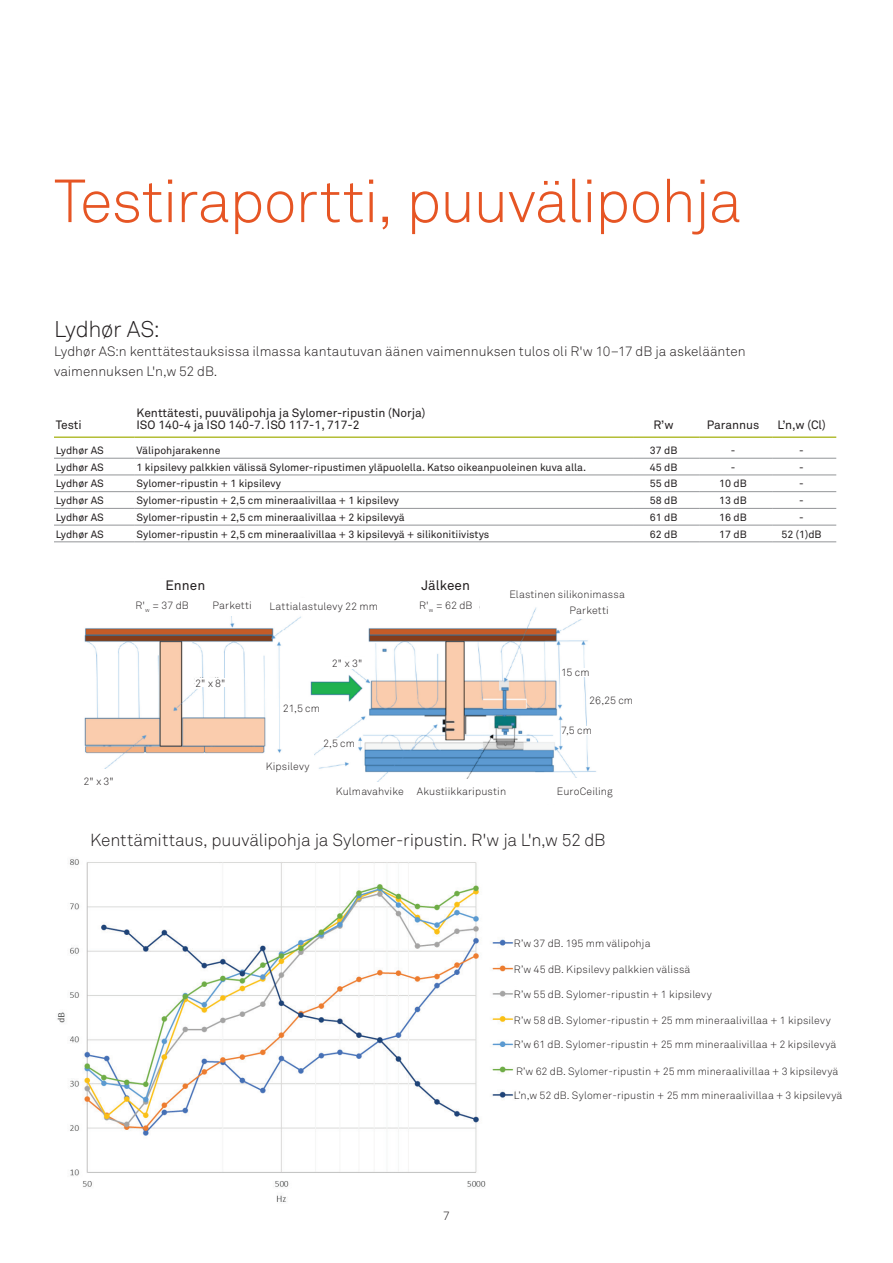
<style>
.page{position:relative;width:893px;height:1263px;background:#fff}
.page>*{position:absolute;margin:0;border:0;box-sizing:border-box;transform-origin:0 0}
.t1{font:60px "Akkurat Light Pro";letter-spacing:-.025em;color:#e65524}
.t2{font:22.5px "Akkurat Light Pro";letter-spacing:-.01em;color:#231f20}
.t3{font:17.25px "Akkurat Light Pro";letter-spacing:-.01em;color:#231f20}
.t4{font:13.5px/19.5px "Akkurat Light Pro";color:#231f20}
.t5{font:13.5px "Akkurat Std";letter-spacing:.005em;color:#231f20}
.t6{font:12px/12px "Akkurat Std";color:#231f20}
.t7{font:12px "Akkurat Light Pro";color:#231f20}
.t8{font:10.5px/16px "Akkurat Light Pro";letter-spacing:.01em;color:#231f20}
.t9{font:10.5px "Akkurat Std";color:#231f20}
</style>
<div class="page">
<hr style="left:135px;top:458px;width:499px;height:1px;background:#939598">
<hr style="left:634px;top:458px;width:65px;height:1px;background:#939598">
<hr style="left:699px;top:458px;width:74px;height:1px;background:#939598">
<hr style="left:773px;top:458px;width:63px;height:1px;background:#939598">
<hr style="left:135px;top:475px;width:499px;height:1px;background:#939598">
<hr style="left:634px;top:475px;width:65px;height:1px;background:#939598">
<hr style="left:699px;top:475px;width:74px;height:1px;background:#939598">
<hr style="left:773px;top:475px;width:63px;height:1px;background:#939598">
<hr style="left:135px;top:491px;width:499px;height:1px;background:#939598">
<hr style="left:634px;top:491px;width:65px;height:1px;background:#939598">
<hr style="left:699px;top:491px;width:74px;height:1px;background:#939598">
<hr style="left:773px;top:491px;width:63px;height:1px;background:#939598">
<hr style="left:135px;top:508px;width:499px;height:1px;background:#939598">
<hr style="left:634px;top:508px;width:65px;height:1px;background:#939598">
<hr style="left:699px;top:508px;width:74px;height:1px;background:#939598">
<hr style="left:773px;top:508px;width:63px;height:1px;background:#939598">
<hr style="left:135px;top:525px;width:499px;height:1px;background:#939598">
<hr style="left:634px;top:525px;width:65px;height:1px;background:#939598">
<hr style="left:699px;top:525px;width:74px;height:1px;background:#939598">
<hr style="left:773px;top:525px;width:63px;height:1px;background:#939598">
<hr style="left:135px;top:542px;width:499px;height:1px;background:#939598">
<hr style="left:634px;top:542px;width:65px;height:1px;background:#939598">
<hr style="left:699px;top:542px;width:74px;height:1px;background:#939598">
<hr style="left:773px;top:542px;width:63px;height:1px;background:#939598">
<hr style="left:54px;top:475px;width:81px;height:1px;background:#939598">
<hr style="left:54px;top:491px;width:81px;height:1px;background:#939598">
<hr style="left:54px;top:508px;width:81px;height:1px;background:#939598">
<hr style="left:54px;top:525px;width:81px;height:1px;background:#939598">
<hr style="left:54px;top:542px;width:81px;height:1px;background:#939598">
<hr style="left:54px;top:458px;width:81px;height:1px;background:#939598">
<hr style="left:54px;top:436px;width:81px;height:2px;background:#b3bd35">
<hr style="left:135px;top:436px;width:499px;height:2px;background:#b3bd35">
<hr style="left:634px;top:436px;width:65px;height:2px;background:#b3bd35">
<hr style="left:699px;top:436px;width:74px;height:2px;background:#b3bd35">
<hr style="left:773px;top:436px;width:63px;height:2px;background:#b3bd35">
<img style="left:57px;top:859px;width:459px;height:343px">
<img style="left:84px;top:606px;width:515px;height:176px">
<div style="left:129px;top:593px;width:67px;height:22px;background:#fff"></div>
<div style="left:199px;top:593px;width:67px;height:22px;background:#fff"></div>
<div style="left:269px;top:598px;width:109px;height:15px;background:#fff"></div>
<div style="left:56px;top:770px;width:85px;height:22px;background:#fff"></div>
<div style="left:195px;top:678px;width:31px;height:8px;background:#fff"></div>
<div style="left:328px;top:657px;width:38px;height:11px;background:#fff"></div>
<div style="left:283px;top:704px;width:37px;height:8px;background:#fff"></div>
<div style="left:321px;top:739px;width:37px;height:8px;background:#fff"></div>
<div style="left:536px;top:778px;width:98px;height:26px;background:#fff"></div>
<div style="left:412px;top:593px;width:67px;height:22px;background:#fff"></div>
<div style="left:556px;top:601px;width:67px;height:18px;background:#fff"></div>
<div style="left:412px;top:779px;width:98px;height:23px;background:#fff"></div>
<div style="left:561px;top:726px;width:31px;height:8px;background:#fff"></div>
<div style="left:560px;top:668px;width:31px;height:8px;background:#fff"></div>
<div style="left:589px;top:695px;width:44px;height:9px;background:#fff"></div>
<div style="left:261px;top:754px;width:53px;height:24px;background:#fff"></div>
<h1 class="t1" style="left:54px;top:166px;width:690px">Testiraportti, puuvälipohja</h1>
<h2 class="t2" style="left:54px;top:315px;width:108px">Lydhør AS:</h2>
<p class="t4" style="left:54px;top:342px;width:693px">Lydhør AS:n kenttätestauksissa ilmassa kantautuvan äänen vaimennuksen tulos oli R'w 10–17 dB ja askeläänten vaimennuksen L'n,w 52 dB.</p>
<p class="t6" style="left:56px;top:419px;width:28px">Testi</p>
<p class="t6" style="left:136px;top:407px;width:291px">Kenttätesti, puuvälipohja ja Sylomer-ripustin (Norja)<br>ISO 140-4 ja ISO 140-7. ISO 117-1, 717-2</p>
<p class="t6" style="left:653px;top:419px;width:22px">R’w</p>
<p class="t6" style="left:707px;top:419px;width:54px">Parannus</p>
<p class="t6" style="left:777px;top:419px;width:50px">L’n,w (Cl)</p>
<p class="t9" style="left:56px;top:444px;width:50px">Lydhør AS</p>
<p class="t9" style="left:136px;top:444px;width:85px">Välipohjarakenne</p>
<p class="t9" style="left:650px;top:444px;width:29px">37 dB</p>
<p class="t9" style="left:731px;top:444px;width:6px">-</p>
<p class="t9" style="left:799px;top:444px;width:6px">-</p>
<p class="t9" style="left:56px;top:461px;width:50px">Lydhør AS</p>
<p class="t9" style="left:136px;top:461px;width:451px">1 kipsilevy palkkien välissä Sylomer-ripustimen yläpuolella. Katso oikeanpuoleinen kuva alla.</p>
<p class="t9" style="left:650px;top:461px;width:29px">45 dB</p>
<p class="t9" style="left:731px;top:461px;width:6px">-</p>
<p class="t9" style="left:799px;top:461px;width:6px">-</p>
<p class="t9" style="left:56px;top:478px;width:50px">Lydhør AS</p>
<p class="t9" style="left:136px;top:478px;width:146px">Sylomer-ripustin + 1 kipsilevy</p>
<p class="t9" style="left:650px;top:478px;width:29px">55 dB</p>
<p class="t9" style="left:719px;top:478px;width:29px">10 dB</p>
<p class="t9" style="left:799px;top:478px;width:6px">-</p>
<p class="t9" style="left:56px;top:494px;width:50px">Lydhør AS</p>
<p class="t9" style="left:136px;top:494px;width:264px">Sylomer-ripustin + 2,5 cm mineraalivillaa + 1 kipsilevy</p>
<p class="t9" style="left:650px;top:494px;width:29px">58 dB</p>
<p class="t9" style="left:719px;top:494px;width:29px">13 dB</p>
<p class="t9" style="left:799px;top:494px;width:6px">-</p>
<p class="t9" style="left:56px;top:511px;width:50px">Lydhør AS</p>
<p class="t9" style="left:136px;top:511px;width:270px">Sylomer-ripustin + 2,5 cm mineraalivillaa + 2 kipsilevyä</p>
<p class="t9" style="left:650px;top:511px;width:29px">61 dB</p>
<p class="t9" style="left:719px;top:511px;width:29px">16 dB</p>
<p class="t9" style="left:799px;top:511px;width:6px">-</p>
<p class="t9" style="left:56px;top:528px;width:50px">Lydhør AS</p>
<p class="t9" style="left:136px;top:528px;width:354px">Sylomer-ripustin + 2,5 cm mineraalivillaa + 3 kipsilevyä + silikonitiivistys</p>
<p class="t9" style="left:650px;top:528px;width:29px">62 dB</p>
<p class="t9" style="left:719px;top:528px;width:29px">17 dB</p>
<p class="t9" style="left:782px;top:528px;width:41px">52 (1)dB</p>
<p class="t8" style="left:84px;top:773px;width:32px">2" x 3"</p>
<p class="t5" style="left:165px;top:577px;width:41px">Ennen</p>
<p class="t8" style="left:135px;top:597px;width:55px">R'<sub>w</sub> = 37 dB</p>
<p class="t8" style="left:213px;top:597px;width:41px">Parketti</p>
<p class="t8" style="left:269px;top:598px;width:110px">Lattialastulevy 22 mm</p>
<p class="t8" style="left:195px;top:675px;width:32px">2" x 8"</p>
<p class="t8" style="left:332px;top:655px;width:32px">2" x 3"</p>
<p class="t8" style="left:283px;top:700px;width:39px">21,5 cm</p>
<p class="t8" style="left:266px;top:759px;width:45px">Kipsilevy</p>
<p class="t8" style="left:323px;top:736px;width:33px">2,5 cm</p>
<p class="t5" style="left:421px;top:577px;width:50px">Jälkeen</p>
<p class="t8" style="left:419px;top:597px;width:55px">R'<sub>w</sub> = 62 dB</p>
<p class="t8" style="left:570px;top:586px;width:57px;text-indent:-60px">Elastinen silikonimassa<br>Parketti</p>
<p class="t8" style="left:561px;top:665px;width:30px">15 cm</p>
<p class="t8" style="left:589px;top:692px;width:45px">26,25 cm</p>
<p class="t8" style="left:561px;top:723px;width:32px">7,5 cm</p>
<p class="t8" style="left:336px;top:783px;width:172px">Kulmavahvike Akustiikkaripustin</p>
<p class="t8" style="left:557px;top:783px;width:57px">EuroCeiling</p>
<h3 class="t3" style="left:90px;top:830px;width:517px">Kenttämittaus, puuvälipohja ja Sylomer-ripustin. R'w ja L'n,w 52 dB</h3>
<p class="t7" style="left:443px;top:1209px;width:8px">7</p>
<p class="t8" style="left:514px;top:936px;width:138px">R’w 37 dB. 195 mm välipohja</p>
<p class="t8" style="left:514px;top:961px;width:178px">R’w 45 dB. Kipsilevy palkkien välissä</p>
<p class="t8" style="left:514px;top:987px;width:199px">R’w 55 dB. Sylomer-ripustin + 1 kipsilevy</p>
<p class="t8" style="left:514px;top:1012px;width:318px">R’w 58 dB. Sylomer-ripustin + 25 mm mineraalivillaa + 1 kipsilevy</p>
<p class="t8" style="left:514px;top:1037px;width:324px">R’w 61 dB. Sylomer-ripustin + 25 mm mineraalivillaa + 2 kipsilevyä</p>
<p class="t8" style="left:516px;top:1063px;width:324px">R’w 62 dB. Sylomer-ripustin + 25 mm mineraalivillaa + 3 kipsilevyä</p>
<p class="t8" style="left:514px;top:1088px;width:330px">L’n,w 52 dB. Sylomer-ripustin + 25 mm mineraalivillaa + 3 kipsilevyä</p>
</div>
